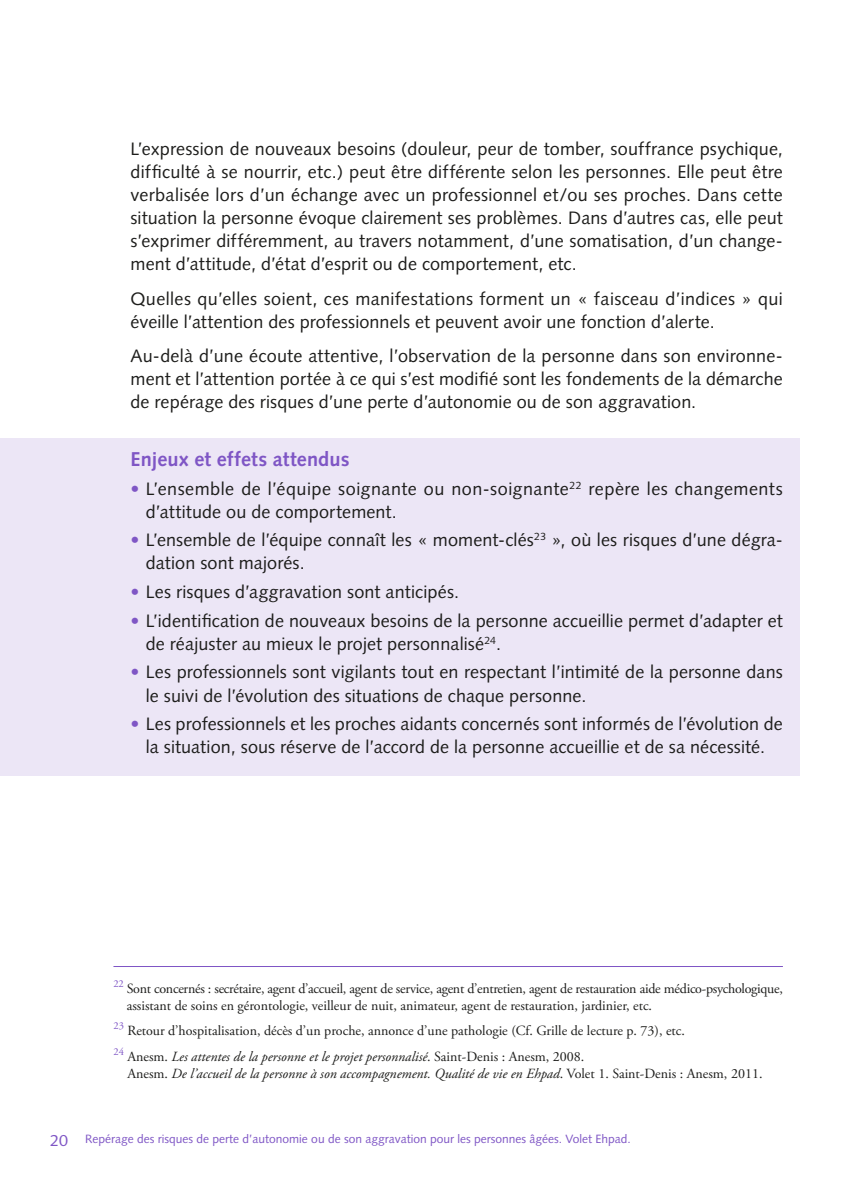
<style>
.page{position:relative;width:851px;height:1191px;background:#fff}
.page>*{position:absolute;margin:0;border:0;box-sizing:border-box;transform-origin:0 0}
.t1{font:700 20px "Syntax";letter-spacing:.01em;color:#7f56c5}
.t2{font:18px/23px "Syntax";letter-spacing:.005em;color:#1d1d1b}
.t3{font:18px/23px "Syntax";letter-spacing:.025em;color:#1d1d1b}
.t4{font:14px/17px "Adobe Garamond Pro";letter-spacing:-.01em;color:#1d1d1b}
.t5{font:italic 14px "Adobe Garamond Pro";color:#1d1d1b}
.t6{font:12px "Syntax";color:#7f56c5}
.s1{color:#7f56c5}
.s2{font-style:italic}
.s3{font-style:normal}
.s4{font-size:16px}
</style>
<div class="page">
<div style="left:0;top:438px;width:799px;height:338px;background:#ece6f6"></div>
<hr style="left:113px;top:966px;width:669px;height:1px;background:#7f56c5">
<p class="t2" style="left:130px;top:138px;width:654px;text-align:justify">L’expression de nouveaux besoins (douleur, peur de tomber, souffrance psychique, difficulté à se nourrir, etc.) peut être différente selon les personnes. Elle peut être verbalisée lors d’un échange avec un professionnel et/ou ses proches. Dans cette situation la personne évoque clairement ses problèmes. Dans d’autres cas, elle peut s’exprimer différemment, au travers notamment, d’une somatisation, d’un change&shy;ment d’attitude, d’état d’esprit ou de comportement, etc.</p>
<p class="t2" style="left:130px;top:287px;width:654px">Quelles qu’elles soient, ces manifestations forment un « faisceau d’indices » qui éveille l’attention des professionnels et peuvent avoir une fonction d’alerte.</p>
<p class="t2" style="left:130px;top:344px;width:653px;text-align:justify">Au-delà d’une écoute attentive, l’observation de la personne dans son environne&shy;ment et l’attention portée à ce qui s’est modifié sont les fondements de la démarche de repérage des risques d’une perte d’autonomie ou de son aggravation.</p>
<p class="t1" style="left:130px;top:448px;width:220px">Enjeux et effets attendus</p>
<p class="t3" style="left:146px;top:477px;width:638px;text-indent:-15px"><span class="s1">•</span> L’ensemble de l’équipe soignante ou non-soignante<sup>22</sup> repère les changements d’attitude ou de comportement.</p>
<p class="t2" style="left:146px;top:529px;width:638px;text-indent:-15px"><span class="s1">•</span> L’ensemble de l’équipe connaît les « moment-clés<sup>23</sup> », où les risques d’une dégra&shy;dation sont majorés.</p>
<p class="t2" style="left:130px;top:580px;width:330px"><span class="s1">•</span> Les risques d’aggravation sont anticipés.</p>
<p class="t2" style="left:146px;top:609px;width:638px;text-indent:-15px"><span class="s1">•</span> L’identification de nouveaux besoins de la personne accueillie permet d’adapter et de réajuster au mieux le projet personnalisé<sup>24</sup>.</p>
<p class="t2" style="left:146px;top:661px;width:638px;text-indent:-15px"><span class="s1">•</span> Les professionnels sont vigilants tout en respectant l’intimité de la personne dans le suivi de l’évolution des situations de chaque personne.</p>
<p class="t2" style="left:130px;top:712px;width:653px;text-align:center"><span class="s1">•</span> Les professionnels et les proches aidants concernés sont informés de l’évolution de la situation, sous réserve de l’accord de la personne accueillie et de sa nécessité.</p>
<p class="t4" style="left:127px;top:980px;width:657px;text-indent:-13px"><sup>22</sup> Sont concernés : secrétaire, agent d’accueil, agent de service, agent d’entretien, agent de restauration aide médico-psychologique, assistant de soins en gérontologie, veilleur de nuit, animateur, agent de restauration, jardinier, etc.</p>
<p class="t4" style="left:113px;top:1018px;width:573px;line-height:25.6px"><sup>23</sup> Retour d’hospitalisation, décès d’un proche, annonce d’une pathologie (Cf. Grille de lecture p. 73), etc.<br><sup>24</sup> Anesm. <span class="s2">Les attentes de la personne et le projet personnalisé</span>. Saint-Denis : Anesm, 2008.</p>
<p class="t5" style="left:127px;top:1064px;width:636px"><span class="s3">Anesm.</span> De l’accueil de la personne à son accompagnement. Qualité de vie en Ehpad<span class="s3">. Volet 1. Saint-Denis : Anesm, 2011.</span></p>
<p class="t6" style="left:50px;top:1132px;width:582px"><span class="s4">20</span> Repérage des risques de perte d’autonomie ou de son aggravation pour les personnes âgées. Volet Ehpad.</p>
</div>
